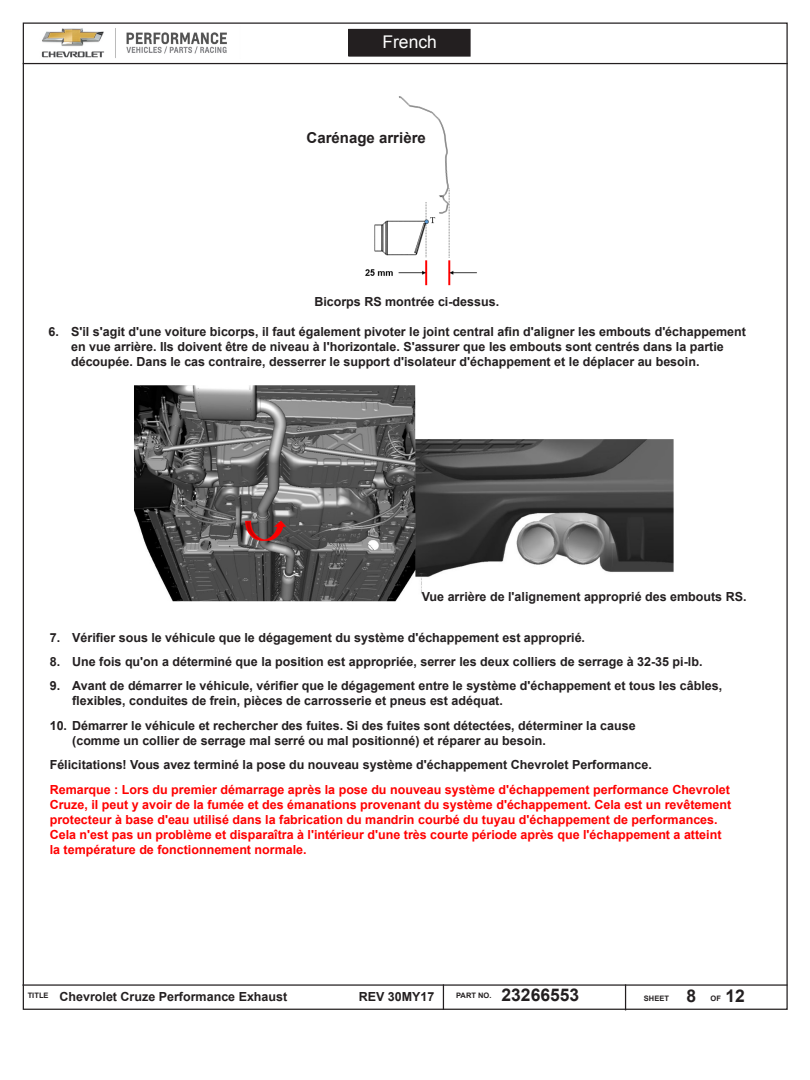
<style>
.page{position:relative;width:810px;height:1080px;background:#fff}
.page>*{position:absolute;margin:0;border:0;box-sizing:border-box;transform-origin:0 0}
.t1{font:700 17.5px "Arial";color:#231f20}
.t2{font:17.5px "Arial";color:#fff}
.para_text_italic{font:700 15px "Arial";color:#231f20}
.para_text_italic-2{font:700 12.5px/15px "Arial";color:#231f20}
.para_text_italic-3{font:700 12.5px/15px "Arial";color:#f00}
.t3{font:700 7.5px "Arial";color:#231f20}
</style>
<div class="page">
<hr style="left:22px;top:984px;width:766px;height:2px;background:#231f20">
<svg style="left:443px;top:984px;width:1px;height:26px"></svg>
<svg style="left:625px;top:984px;width:1px;height:26px"></svg>
<hr style="left:23px;top:63px;width:765px;height:1px;background:#231f20">
<img style="left:41px;top:28px;width:186px;height:30px">
<div style="left:349px;top:29px;width:121px;height:27px;background:#231f20"></div>
<div style="left:348px;top:29px;width:123px;height:28px;border:1px solid #231f20"></div>
<img style="left:365px;top:96px;width:112px;height:190px">
<img style="left:134px;top:385px;width:540px;height:217px">
<h1 class="t2" style="left:382px;top:31px;width:56px">French</h1>
<p class="para_text_italic" style="left:307px;top:128px;width:121px">Carénage arrière</p>
<p class="para_text_italic-2" style="left:314px;top:294px;width:186px">Bicorps RS montrée ci-dessus.</p>
<p class="para_text_italic-2" style="left:71px;top:324px;width:676px;text-indent:-22px">6. S'il s'agit d'une voiture bicorps, il faut également pivoter le joint central afin d'aligner les embouts d'échappement en vue arrière. Ils doivent être de niveau à l'horizontale. S'assurer que les embouts sont centrés dans la partie découpée. Dans le cas contraire, desserrer le support d'isolateur d'échappement et le déplacer au besoin.</p>
<p class="para_text_italic-2" style="left:422px;top:590px;width:326px">Vue arrière de l'alignement approprié des embouts RS.</p>
<p class="para_text_italic-2" style="left:50px;top:630px;width:537px">7. Vérifier sous le véhicule que le dégagement du système d'échappement est approprié.</p>
<p class="para_text_italic-2" style="left:50px;top:655px;width:654px">8. Une fois qu'on a déterminé que la position est appropriée, serrer les deux colliers de serrage à 32-35 pi-lb.</p>
<p class="para_text_italic-2" style="left:72px;top:679px;width:651px;text-indent:-22px">9. Avant de démarrer le véhicule, vérifier que le dégagement entre le système d'échappement et tous les câbles, flexibles, conduites de frein, pièces de carrosserie et pneus est adéquat.</p>
<p class="para_text_italic-2" style="left:72px;top:718px;width:565px;text-indent:-22px">10. Démarrer le véhicule et rechercher des fuites. Si des fuites sont détectées, déterminer la cause (comme un collier de serrage mal serré ou mal positionné) et réparer au besoin.</p>
<p class="para_text_italic-2" style="left:50px;top:758px;width:604px">Félicitations! Vous avez terminé la pose du nouveau système d'échappement Chevrolet Performance.</p>
<p class="para_text_italic-3" style="left:50px;top:782px;width:683px">Remarque : Lors du premier démarrage après la pose du nouveau système d'échappement performance Chevrolet Cruze, il peut y avoir de la fumée et des émanations provenant du système d'échappement. Cela est un revêtement protecteur à base d'eau utilisé dans la fabrication du mandrin courbé du tuyau d'échappement de performances.<br>Cela n'est pas un problème et disparaîtra à l'intérieur d'une très courte période après que l'échappement a atteint la température de fonctionnement normale.</p>
<p class="para_text_italic-2" style="left:28px;top:989px;width:261px"><sup>TITLE</sup> Chevrolet Cruze Performance Exhaust</p>
<p class="para_text_italic-2" style="left:359px;top:989px;width:77px">REV 30MY17</p>
<p class="t3" style="left:456px;top:991px;width:37px">PART NO.</p>
<h1 class="t1" style="left:502px;top:983px;width:79px">23266553</h1>
<p class="t3" style="left:644px;top:993px;width:27px">SHEET</p>
<p class="t3" style="left:711px;top:993px;width:12px">OF</p>
<h1 class="t1" style="left:687px;top:985px;width:11px">8</h1>
<h1 class="t1" style="left:726px;top:985px;width:21px">12</h1>
</div>
